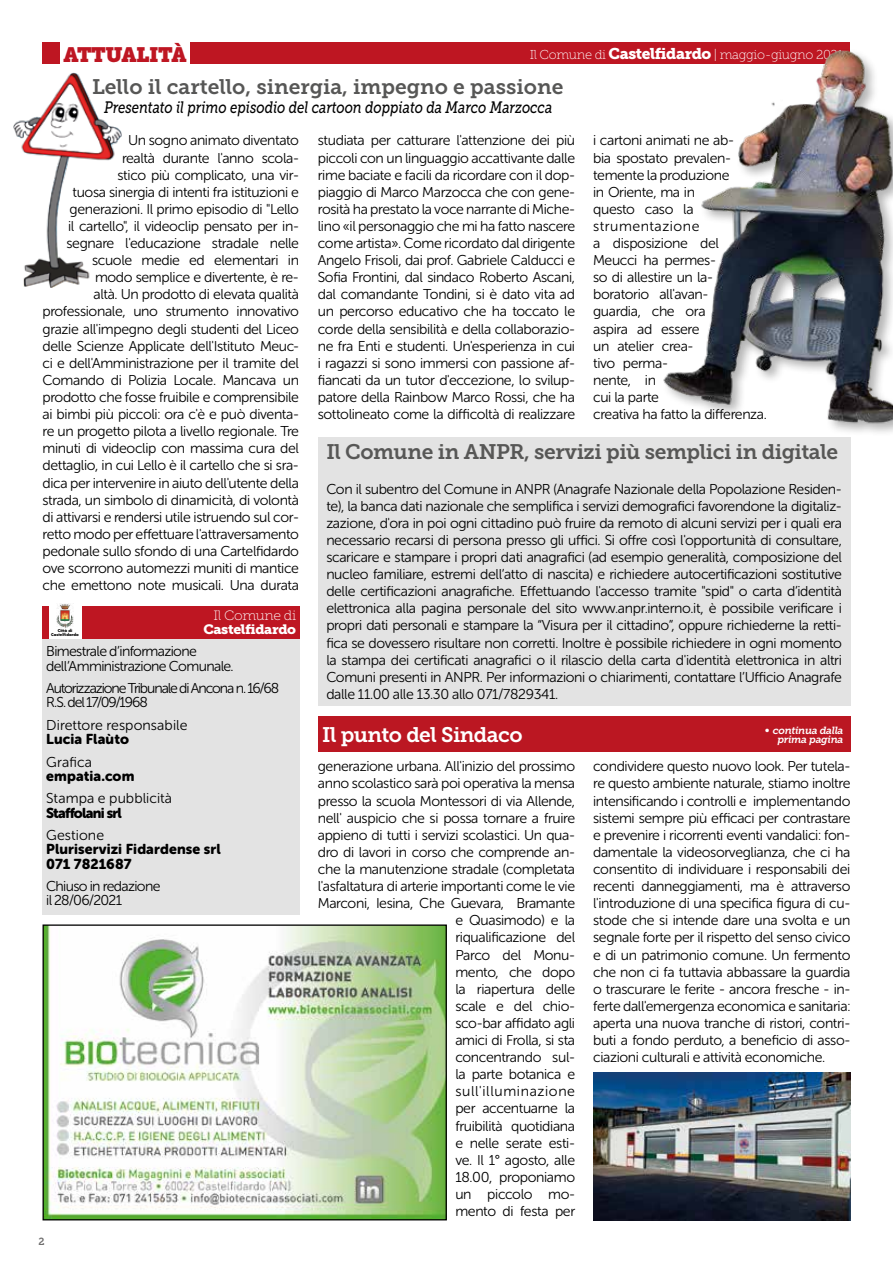
<style>
.page{position:relative;width:893px;height:1263px;background:#fff}
.page>*{position:absolute;margin:0;border:0;box-sizing:border-box;transform-origin:0 0}
.t1{font:21px "Museo Slab 700";letter-spacing:-.02em;color:#575756}
.t2{font:21px "Museo Slab 700";color:#575756}
.t3{font:21px "Museo Slab 700";letter-spacing:-.025em;color:#fff}
.t4{font:20.7px "Museo Slab";letter-spacing:-.025em;color:#be1622}
.t5{font:italic 16.5px "Museo Slab 500";color:#000;scale:.8 1}
.t6{font:14.25px/17.1px "Museo Sans Rounded 300";letter-spacing:-.025em;color:#000;text-align:justify}
.t7{font:14.25px/14.2px "Museo Sans Rounded 300";letter-spacing:-.045em;color:#000}
.t8{font:14.25px/14.2px "Museo Sans Rounded 900";letter-spacing:.005em;color:#000}
.t9{font:14.25px/14.2px "Museo Sans Rounded 300";letter-spacing:-.075em;color:#000}
.t10{font:14.25px "Museo Sans Rounded 300";letter-spacing:.005em;color:#000}
.t11{font:14.25px "Museo Sans Rounded 900";letter-spacing:-.05em;color:#000}
.t12{font:14.25px "Museo Sans Rounded 300";letter-spacing:.01em;color:#000}
.t13{font:13.5px "Museo Slab 900";letter-spacing:-.025em;color:#fff;scale:1.04 1}
.t14{font:13.5px "Museo Slab 100";letter-spacing:-.025em;color:#fff;scale:1.04 1}
.t15{font:12.9px "Museo Slab 100";letter-spacing:-.025em;color:#fff}
.t16{font:italic 10.35px/9.4px "Museo Slab 700";letter-spacing:-.025em;color:#fff;text-align:right}
.t17{font:10.35px "Museo Slab 700";color:#706f6f}
.t18{font:700 3.9px "Futura";color:#000;scale:1.04 1}
.s1{font-family:"Museo Slab 900";font-size:15.45px}
.s2{font-family:"Museo Sans Rounded 300";font-style:normal;font-size:12.3px}
</style>
<div class="page">
<div style="left:43px;top:43px;width:807px;height:21px;background:#be1622"></div>
<div style="left:60px;top:37px;width:130px;height:35px;background:#fff"></div>
<div style="left:318px;top:716px;width:532px;height:36px;background:#bb1722"></div>
<img style="left:45px;top:926px;width:400px;height:292px">
<div style="left:43px;top:924px;width:404px;height:296px;border:1px solid #000"></div>
<div style="left:43px;top:628px;width:257px;height:287px;background:#e3e3e3"></div>
<div style="left:43px;top:606px;width:257px;height:33px;background:#be1622"></div>
<div style="left:49px;top:603px;width:32px;height:36px;background:#fff"></div>
<img style="left:57px;top:603px;width:17px;height:25px">
<div style="left:318px;top:437px;width:532px;height:268px;background:#e3e3e3"></div>
<img style="left:619px;top:42px;width:274px;height:431px">
<img style="left:14px;top:72px;width:107px;height:215px">
<img style="left:593px;top:1072px;width:257px;height:148px">
<h2 class="t4" style="left:63px;top:43px;width:125px">ATTUALITÀ</h2>
<p class="t15" style="left:530px;top:48px;width:315px">Il Comune di <span class="s1">Castelfidardo</span> | maggio-giugno 2021</p>
<h1 class="t2" style="left:92px;top:75px;width:473px">Lello il cartello, sinergia, impegno e passione</h1>
<p class="t5" style="left:104px;top:98px;width:562px">Presentato il primo episodio del cartoon doppiato da Marco Marzocca</p>
<p class="t6" style="left:43px;top:132px;width:258px;text-align:right">Un sogno animato diventato<br>realtà durante l'anno scola-<br>stico più complicato, una vir-<br>tuosa sinergia di intenti fra istituzioni e generazioni. Il primo episodio di "Lello<br>il cartello", il videoclip pensato per in&shy;segnare l'educazione stradale nelle scuole medie ed elementari in<br>modo semplice e divertente, è re-<br>altà. Un prodotto di elevata qualità professionale, uno strumento innovativo grazie all'impegno degli studenti del Liceo delle Scienze Applicate dell'Istituto Meuc&shy;ci e dell'Amministrazione per il tramite del Comando di Polizia Locale. Mancava un prodotto che fosse fruibile e comprensibile ai bimbi più piccoli: ora c'è e può diventa&shy;re un progetto pilota a livello regionale. Tre minuti di videoclip con massima cura del dettaglio, in cui Lello è il cartello che si sra&shy;dica per intervenire in aiuto dell'utente della strada, un simbolo di dinamicità, di volontà di attivarsi e rendersi utile istruendo sul cor&shy;retto modo per effettuare l'attraversamento pedonale sullo sfondo di una Cartelfidardo ove scorrono automezzi muniti di mantice che emettono note musicali. Una durata</p>
<p class="t6" style="left:318px;top:132px;width:259px">studiata per catturare l'attenzione dei più piccoli con un linguaggio accattivante dalle rime baciate e facili da ricordare con il dop&shy;piaggio di Marco Marzocca che con gene&shy;rosità ha prestato la voce narrante di Miche&shy;lino «il personaggio che mi ha fatto nascere come artista». Come ricordato dal dirigente Angelo Frisoli, dai prof. Gabriele Calducci e Sofia Frontini, dal sindaco Roberto Ascani, dal comandante Tondini, si è dato vita ad un percorso educativo che ha toccato le corde della sensibilità e della collaborazio&shy;ne fra Enti e studenti. Un'esperienza in cui i ragazzi si sono immersi con passione af&shy;fiancati da un tutor d'eccezione, lo svilup&shy;patore della Rainbow Marco Rossi, che ha sottolineato come la difficoltà di realizzare</p>
<p class="t6" style="left:593px;top:132px;width:175px;text-align:left">i cartoni animati ne ab-<br>bia spostato prevalen&shy;temente la produzione<br>in Oriente, ma in<br>questo caso la strumentazione<br>a disposizione del<br>Meucci ha permes-<br>so di allestire un la&shy;boratorio all'avan-<br>guardia, che ora<br>aspira ad essere<br>un atelier crea-<br>tivo perma-<br>nente, in<br>cui la parte<br>creativa ha fatto la differenza.</p>
<h1 class="t1" style="left:326px;top:440px;width:513px">Il Comune in ANPR, servizi più semplici in digitale</h1>
<p class="t6" style="left:326px;top:480px;width:517px">Con il subentro del Comune in ANPR (Anagrafe Nazionale della Popolazione Residen&shy;te), la banca dati nazionale che semplifica i servizi demografici favorendone la digitaliz&shy;zazione, d'ora in poi ogni cittadino può fruire da remoto di alcuni servizi per i quali era necessario recarsi di persona presso gli uffici. Si offre così l'opportunità di consultare, scaricare e stampare i propri dati anagrafici (ad esempio generalità, composizione del nucleo familiare, estremi dell’atto di nascita) e richiedere autocertificazioni sostitutive delle certificazioni anagrafiche. Effettuando l'accesso tramite "spid" o carta d’identità elettronica alla pagina personale del sito www.anpr.interno.it, è possibile verificare i propri dati personali e stampare la “Visura per il cittadino”, oppure richiederne la retti&shy;fica se dovessero risultare non corretti. Inoltre è possibile richiedere in ogni momento la stampa dei certificati anagrafici o il rilascio della carta d'identità elettronica in altri Comuni presenti in ANPR. Per informazioni o chiarimenti, contattare l’Ufficio Anagrafe dalle 11.00 alle 13.30 allo 071/7829341.</p>
<p class="t14" style="left:214px;top:609px;width:81px">Il Comune di</p>
<p class="t18" style="left:58px;top:627px;width:16px">Città di</p>
<p class="t13" style="left:203px;top:621px;width:91px">Castelfidardo</p>
<p class="t18" style="left:51px;top:632px;width:28px">Castelfidardo</p>
<p class="t7" style="left:46px;top:644px;width:189px">Bimestrale d’informazione dell’Amministrazione Comunale.</p>
<p class="t9" style="left:46px;top:681px;width:234px">Autorizzazione Tribunale di Ancona n. 16/68<br>R.S. del 17/09/1968</p>
<p class="t10" style="left:46px;top:717px;width:143px">Direttore responsabile</p>
<p class="t8" style="left:46px;top:732px;width:84px">Lucia Flaùto</p>
<p class="t6" style="left:46px;top:753px;width:47px">Grafica</p>
<p class="t8" style="left:46px;top:769px;width:90px">empatia.com</p>
<p class="t10" style="left:46px;top:791px;width:128px">Stampa e pubblicità</p>
<p class="t11" style="left:46px;top:804px;width:77px">Staffolani srl</p>
<p class="t12" style="left:46px;top:827px;width:59px">Gestione</p>
<p class="t8" style="left:46px;top:842px;width:176px">Pluriservizi Fidardense srl<br>071 7821687</p>
<p class="t7" style="left:46px;top:879px;width:116px">Chiuso in redazione il 28/06/2021</p>
<h1 class="t3" style="left:322px;top:723px;width:202px">Il punto del Sindaco</h1>
<p class="t16" style="left:765px;top:726px;width:80px"><span class="s2">•</span> continua dalla prima pagina</p>
<p class="t6" style="left:318px;top:758px;width:259px;text-align:right">generazione urbana. All'inizio del prossimo anno scolastico sarà poi operativa la mensa presso la scuola Montessori di via Allende, nell' auspicio che si possa tornare a fruire appieno di tutti i servizi scolastici. Un qua&shy;dro di lavori in corso che comprende an&shy;che la manutenzione stradale (completata l'asfaltatura di arterie importanti come le vie<br>Marconi, Iesina, Che Guevara, Bramante e Quasimodo) e la<br>riqualificazione del<br>Parco del Monu-<br>mento, che dopo<br>la riapertura delle<br>scale e del chio-<br>sco-bar affidato agli<br>amici di Frolla, si sta<br>concentrando sul-<br>la parte botanica e<br>sull'illuminazione<br>per accentuarne la<br>fruibilità quotidiana<br>e nelle serate esti-<br>ve. Il 1° agosto, alle<br>18.00, proponiamo<br>un piccolo mo-<br>mento di festa per</p>
<p class="t6" style="left:593px;top:758px;width:259px">condividere questo nuovo look. Per tutela&shy;re questo ambiente naturale, stiamo inoltre intensificando i controlli e implementando sistemi sempre più efficaci per contrastare e prevenire i ricorrenti eventi vandalici: fon&shy;damentale la videosorveglianza, che ci ha consentito di individuare i responsabili dei recenti danneggiamenti, ma è attraverso l'introduzione di una specifica figura di cu&shy;stode che si intende dare una svolta e un segnale forte per il rispetto del senso civico e di un patrimonio comune. Un fermento che non ci fa tuttavia abbassare la guardia o trascurare le ferite - ancora fresche - in&shy;ferte dall'emergenza economica e sanitaria: aperta una nuova tranche di ristori, contri&shy;buti a fondo perduto, a beneficio di asso&shy;ciazioni culturali e attività economiche.</p>
<p class="t17" style="left:38px;top:1236px;width:8px">2</p>
</div>
